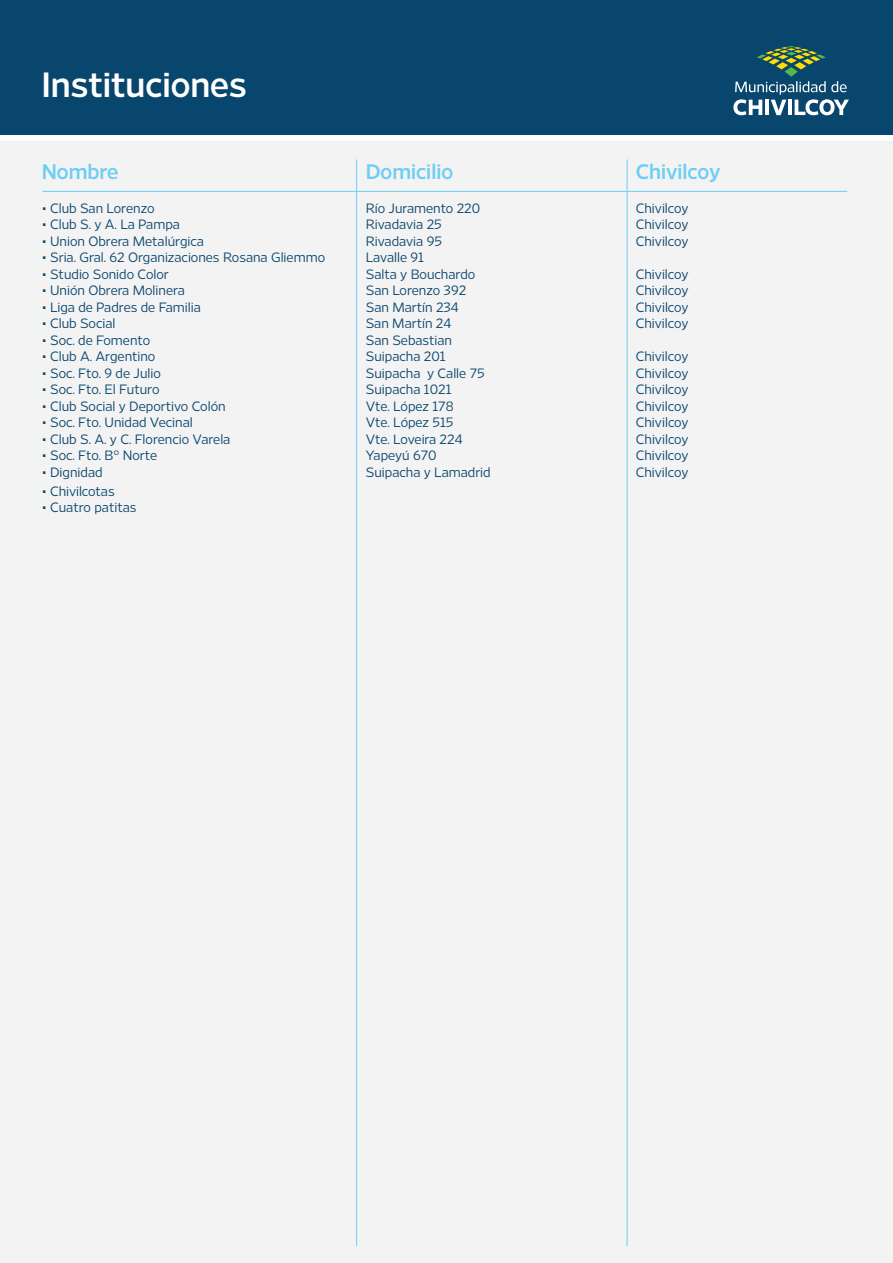
<style>
.page{position:relative;width:893px;height:1263px;background:#fff}
.page>*{position:absolute;margin:0;border:0;box-sizing:border-box;transform-origin:0 0}
.t1{font:600 34.95px "Retina Display";color:#fff}
.t2{font:600 21px "Retina Display";color:#6dcef5}
.t3{font:300 13.5px/16.5px "Retina Display";color:#09466e}
</style>
<div class="page">
<div style="left:0;top:141px;width:893px;height:1122px;background:#f3f3f3"></div>
<div style="left:0;top:0;width:893px;height:135px;background:#09466e"></div>
<hr style="left:356px;top:159px;width:1px;height:1087px;background:#6dcef5">
<hr style="left:627px;top:159px;width:1px;height:1087px;background:#6dcef5">
<svg style="left:733px;top:46px;width:116px;height:69px"></svg>
<hr style="left:43px;top:191px;width:804px;height:1px;background:#6dcef5">
<h1 class="t1" style="left:41px;top:65px;width:207px">Instituciones</h1>
<h2 class="t2" style="left:42px;top:159px;width:78px">Nombre</h2>
<h2 class="t2" style="left:366px;top:159px;width:89px">Domicilio</h2>
<h2 class="t2" style="left:636px;top:159px;width:86px">Chivilcoy</h2>
<p class="t3" style="left:42px;top:199px;width:114px"><sup>.</sup> Club San Lorenzo</p>
<p class="t3" style="left:366px;top:199px;width:116px">Río Juramento 220</p>
<p class="t3" style="left:636px;top:199px;width:54px">Chivilcoy</p>
<p class="t3" style="left:42px;top:216px;width:140px"><sup>.</sup> Club S. y A. La Pampa</p>
<p class="t3" style="left:366px;top:216px;width:78px">Rivadavia 25</p>
<p class="t3" style="left:636px;top:216px;width:54px">Chivilcoy</p>
<p class="t3" style="left:42px;top:232px;width:164px"><sup>.</sup> Union Obrera Metalúrgica</p>
<p class="t3" style="left:366px;top:232px;width:78px">Rivadavia 95</p>
<p class="t3" style="left:636px;top:232px;width:54px">Chivilcoy</p>
<p class="t3" style="left:42px;top:249px;width:285px"><sup>.</sup> Sria. Gral. 62 Organizaciones Rosana Gliemmo</p>
<p class="t3" style="left:366px;top:249px;width:60px">Lavalle 91</p>
<p class="t3" style="left:42px;top:265px;width:129px"><sup>.</sup> Studio Sonido Color</p>
<p class="t3" style="left:366px;top:265px;width:111px">Salta y Bouchardo</p>
<p class="t3" style="left:636px;top:265px;width:54px">Chivilcoy</p>
<p class="t3" style="left:42px;top:282px;width:145px"><sup>.</sup> Unión Obrera Molinera</p>
<p class="t3" style="left:366px;top:282px;width:102px">San Lorenzo 392</p>
<p class="t3" style="left:636px;top:282px;width:54px">Chivilcoy</p>
<p class="t3" style="left:42px;top:298px;width:161px"><sup>.</sup> Liga de Padres de Familia</p>
<p class="t3" style="left:366px;top:298px;width:94px">San Martín 234</p>
<p class="t3" style="left:636px;top:298px;width:54px">Chivilcoy</p>
<p class="t3" style="left:42px;top:315px;width:75px"><sup>.</sup> Club Social</p>
<p class="t3" style="left:366px;top:315px;width:87px">San Martín 24</p>
<p class="t3" style="left:636px;top:315px;width:54px">Chivilcoy</p>
<p class="t3" style="left:42px;top:331px;width:110px"><sup>.</sup> Soc. de Fomento</p>
<p class="t3" style="left:366px;top:331px;width:88px">San Sebastian</p>
<p class="t3" style="left:42px;top:348px;width:115px"><sup>.</sup> Club A. Argentino</p>
<p class="t3" style="left:366px;top:348px;width:81px">Suipacha 201</p>
<p class="t3" style="left:636px;top:348px;width:54px">Chivilcoy</p>
<p class="t3" style="left:42px;top:364px;width:121px"><sup>.</sup> Soc. Fto. 9 de Julio</p>
<p class="t3" style="left:366px;top:364px;width:120px">Suipacha y Calle 75</p>
<p class="t3" style="left:636px;top:364px;width:54px">Chivilcoy</p>
<p class="t3" style="left:42px;top:381px;width:119px"><sup>.</sup> Soc. Fto. El Futuro</p>
<p class="t3" style="left:366px;top:381px;width:87px">Suipacha 1021</p>
<p class="t3" style="left:636px;top:381px;width:54px">Chivilcoy</p>
<p class="t3" style="left:42px;top:397px;width:185px"><sup>.</sup> Club Social y Deportivo Colón</p>
<p class="t3" style="left:366px;top:397px;width:89px">Vte. López 178</p>
<p class="t3" style="left:636px;top:397px;width:54px">Chivilcoy</p>
<p class="t3" style="left:42px;top:414px;width:153px"><sup>.</sup> Soc. Fto. Unidad Vecinal</p>
<p class="t3" style="left:366px;top:414px;width:89px">Vte. López 515</p>
<p class="t3" style="left:636px;top:414px;width:54px">Chivilcoy</p>
<p class="t3" style="left:42px;top:430px;width:190px"><sup>.</sup> Club S. A. y C. Florencio Varela</p>
<p class="t3" style="left:366px;top:430px;width:98px">Vte. Loveira 224</p>
<p class="t3" style="left:636px;top:430px;width:54px">Chivilcoy</p>
<p class="t3" style="left:42px;top:447px;width:117px"><sup>.</sup> Soc. Fto. B° Norte</p>
<p class="t3" style="left:366px;top:447px;width:72px">Yapeyú 670</p>
<p class="t3" style="left:636px;top:447px;width:54px">Chivilcoy</p>
<p class="t3" style="left:42px;top:463px;width:62px"><sup>.</sup> Dignidad</p>
<p class="t3" style="left:366px;top:463px;width:127px">Suipacha y Lamadrid</p>
<p class="t3" style="left:636px;top:463px;width:54px">Chivilcoy</p>
<p class="t3" style="left:42px;top:482px;width:96px"><sup>.</sup> Chivilcotas<br><sup>.</sup> Cuatro patitas</p>
</div>
